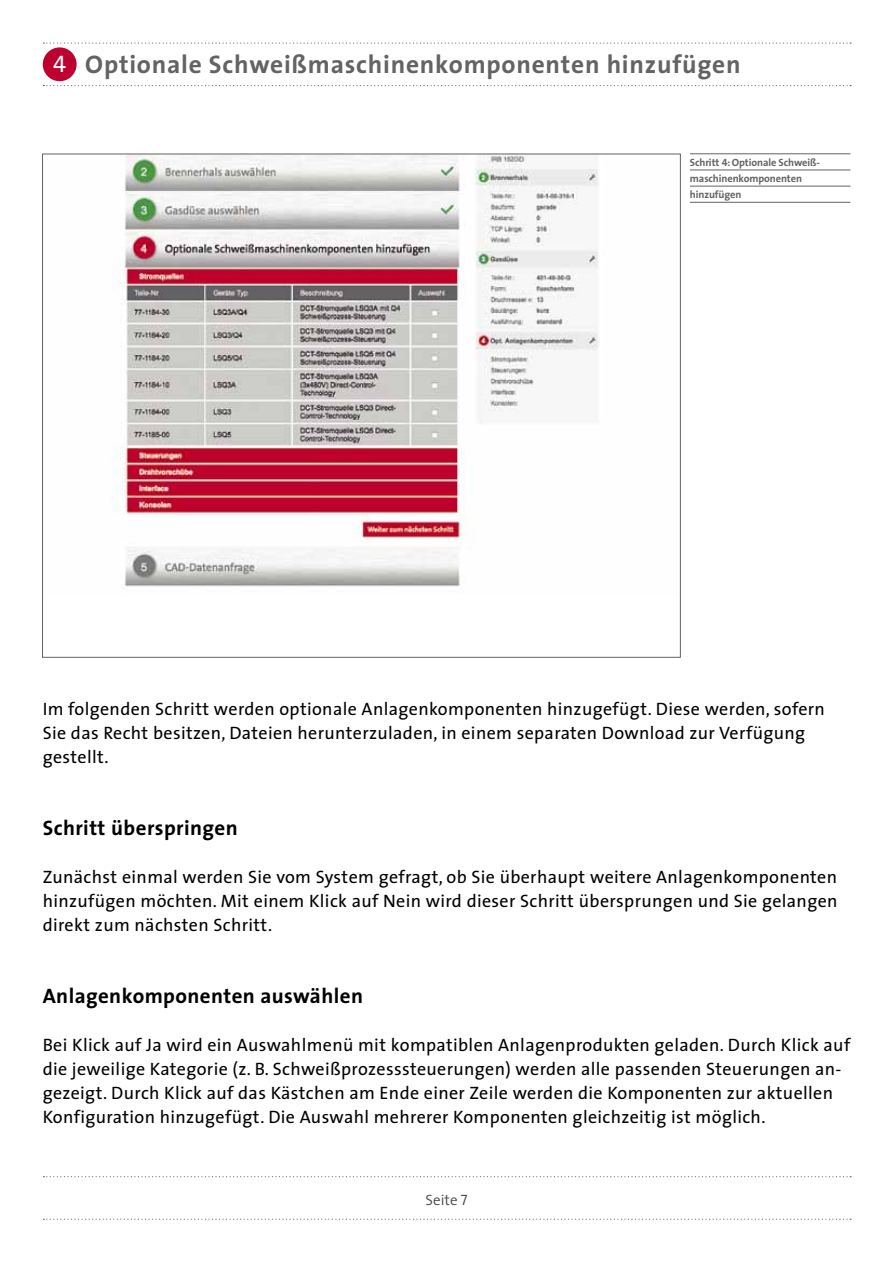
<style>
.page{position:relative;width:893px;height:1263px;background:#fff}
.page>*{position:absolute;margin:0;border:0;box-sizing:border-box;transform-origin:0 0}
.t1{font:700 25.5px "The Sans";letter-spacing:.03em;color:#636363}
.t2{font:24px "The Sans Caps";color:#fff}
.t3{font:700 21px "The Sans";letter-spacing:.02em;color:#000}
.t4{font:18px/24px "The Sans";letter-spacing:.02em;color:#000}
.t5{font:300 15px "The Sans";color:#484848}
.t6{font:700 10.5px/16.2px "The Sans";letter-spacing:-.01em;color:#636363}
.s1{font-family:"The Sans Bold Caps";font-weight:400}
.s2{font-family:"The Sans Semi Light Caps";font-weight:400}
</style>
<div class="page">
<svg style="left:43px;top:1176px;width:808px;height:1px"></svg>
<svg style="left:43px;top:1219px;width:808px;height:1px"></svg>
<svg style="left:43px;top:43px;width:808px;height:1px"></svg>
<svg style="left:43px;top:85px;width:808px;height:1px"></svg>
<img style="left:113px;top:156px;width:486px;height:431px">
<hr style="left:690px;top:154px;width:160px;height:1px;background:#636363">
<hr style="left:690px;top:170px;width:160px;height:1px;background:#636363">
<hr style="left:690px;top:186px;width:160px;height:1px;background:#636363">
<hr style="left:690px;top:202px;width:160px;height:1px;background:#636363">
<div style="left:43px;top:47px;width:34px;height:34px;background:#be0030;border-radius:50%"></div>
<h2 class="t2" style="left:53px;top:44px;width:15px">4</h2>
<h1 class="t1" style="left:85px;top:43px;width:657px">Optionale Schweißmaschinenkomponenten hinzufügen</h1>
<p class="t6" style="left:690px;top:154px;width:131px">Schritt <span class="s1">4</span>: Optionale Schweiß&shy;maschinenkomponenten hinzufügen</p>
<p class="t4" style="left:43px;top:697px;width:784px">Im folgenden Schritt werden optionale Anlagenkomponenten hinzugefügt. Diese werden, sofern<br>Sie das Recht besitzen, Dateien herunterzuladen, in einem separaten Download zur Verfügung gestellt.</p>
<p class="t3" style="left:43px;top:811px;width:196px">Schritt überspringen</p>
<p class="t4" style="left:43px;top:865px;width:796px;text-align:justify">Zunächst einmal werden Sie vom System gefragt, ob Sie überhaupt weitere Anlagenkomponenten hinzufügen möchten. Mit einem Klick auf Nein wird dieser Schritt übersprungen und Sie gelangen direkt zum nächsten Schritt.</p>
<p class="t3" style="left:43px;top:979px;width:322px">Anlagenkomponenten auswählen</p>
<p class="t4" style="left:43px;top:1033px;width:809px">Bei Klick auf Ja wird ein Auswahlmenü mit kompatiblen Anlagenprodukten geladen. Durch Klick auf die jeweilige Kategorie (z. B. Schweißprozesssteuerungen) werden alle passenden Steuerungen an&shy;gezeigt. Durch Klick auf das Kästchen am Ende einer Zeile werden die Komponenten zur aktuellen Konfiguration hinzugefügt. Die Auswahl mehrerer Komponenten gleichzeitig ist möglich.</p>
<p class="t5" style="left:426px;top:1187px;width:44px">Seite <span class="s2">7</span></p>
</div>
